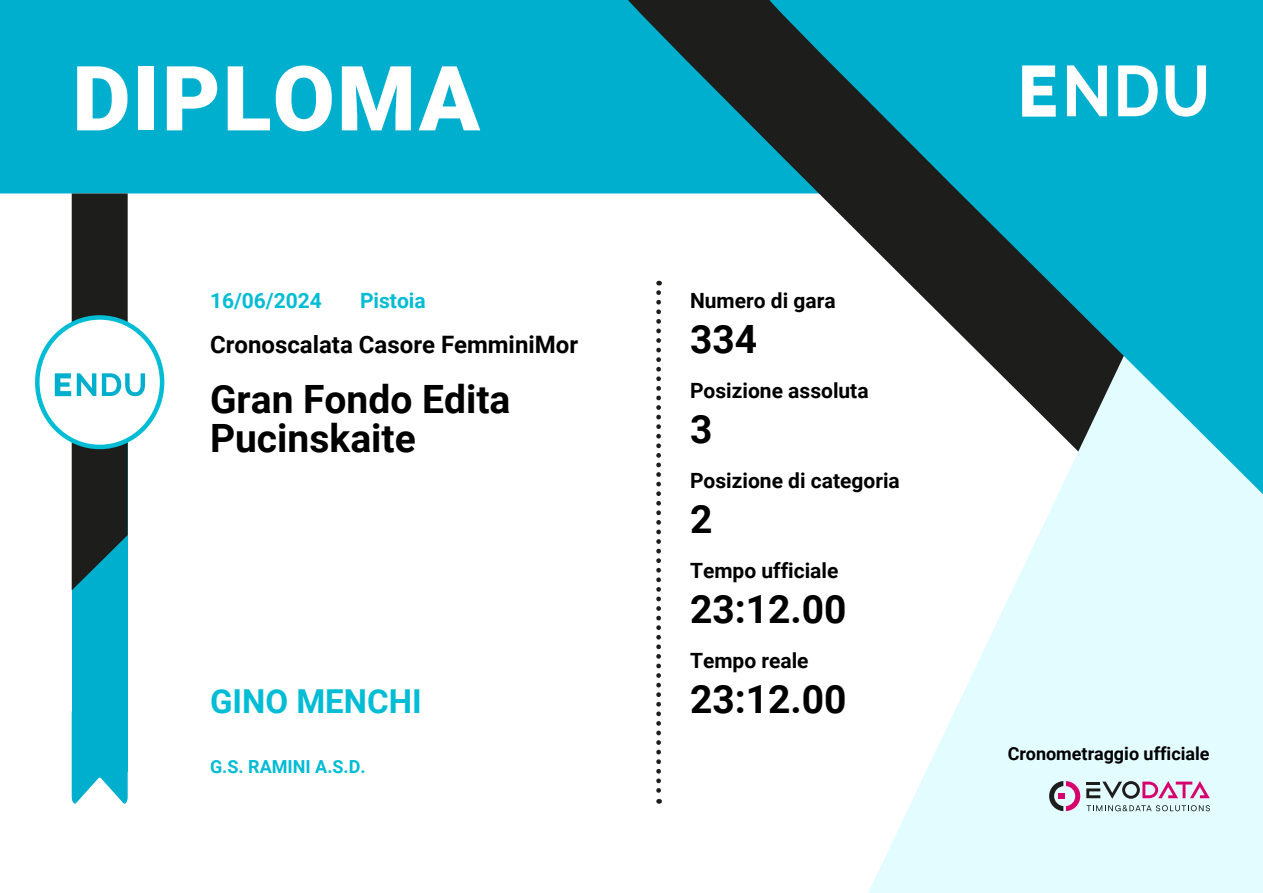
<style>
.page{position:relative;width:1263px;height:893px;background:#fff}
.page>*{position:absolute;margin:0;border:0;box-sizing:border-box;transform-origin:0 0}
.t1{font:900 90px "Roboto";letter-spacing:.025em;color:#fff}
.t2{font:700 39px/39px "Roboto";color:#000}
.t3{font:700 33px "Roboto";color:#00bcd4}
.t4{font:700 24px "Roboto";color:#000}
.t5{font:700 21px "Roboto";color:#000}
.t6{font:700 21px "Roboto";color:#00bcd4}
.t7{font:700 18px "Roboto";color:#000}
.t8{font:700 18px "Roboto";color:#00bcd4}
</style>
<div class="page">
<div style="left:0;top:0;width:619px;height:193px;background:#00afce"></div>
<svg style="left:619px;top:0;width:144px;height:293px"></svg>
<svg style="left:868px;top:600px;width:395px;height:293px;fill:#e3fcff"></svg>
<svg style="left:763px;top:0;width:500px;height:600px"></svg>
<svg style="left:656px;top:293px;width:5px;height:511px"></svg>
<div style="left:72px;top:388px;width:56px;height:384px;background:#00afce"></div>
<svg style="left:72px;top:772px;width:56px;height:32px"></svg>
<svg style="left:35px;top:315px;width:129px;height:134px"></svg>
<svg style="left:55px;top:193px;width:90px;height:397px"></svg>
<svg style="left:1022px;top:65px;width:184px;height:52px"></svg>
<svg style="left:1049px;top:781px;width:31px;height:30px"></svg>
<svg style="left:1086px;top:781px;width:124px;height:18px;background:#c0a4bb"></svg>
<svg style="left:1086px;top:805px;width:124px;height:6px"></svg>
<h1 class="t1" style="left:72px;top:47px;width:409px">DIPLOMA</h1>
<p class="t6" style="left:210px;top:292px;width:113px">16/06/2024</p>
<p class="t6" style="left:360px;top:292px;width:67px">Pistoia</p>
<p class="t4" style="left:210px;top:335px;width:370px">Cronoscalata Casore FemminiMor</p>
<h2 class="t2" style="left:210px;top:384px;width:302px">Gran Fondo Edita<br>Pucinskaite</h2>
<h3 class="t3" style="left:210px;top:688px;width:213px">GINO MENCHI</h3>
<p class="t8" style="left:210px;top:759px;width:157px">G.S. RAMINI A.S.D.</p>
<p class="t5" style="left:690px;top:292px;width:147px">Numero di gara</p>
<h2 class="t2" style="left:690px;top:324px;width:69px">334</h2>
<p class="t5" style="left:690px;top:382px;width:180px">Posizione assoluta</p>
<h2 class="t2" style="left:690px;top:414px;width:24px">3</h2>
<p class="t5" style="left:690px;top:472px;width:211px">Posizione di categoria</p>
<h2 class="t2" style="left:690px;top:504px;width:24px">2</h2>
<p class="t5" style="left:690px;top:562px;width:150px">Tempo ufficiale</p>
<h2 class="t2" style="left:690px;top:594px;width:158px">23:12.00</h2>
<p class="t5" style="left:690px;top:652px;width:120px">Tempo reale</p>
<h2 class="t2" style="left:690px;top:684px;width:158px">23:12.00</h2>
<p class="t7" style="left:1008px;top:743px;width:203px">Cronometraggio ufficiale</p>
</div>
